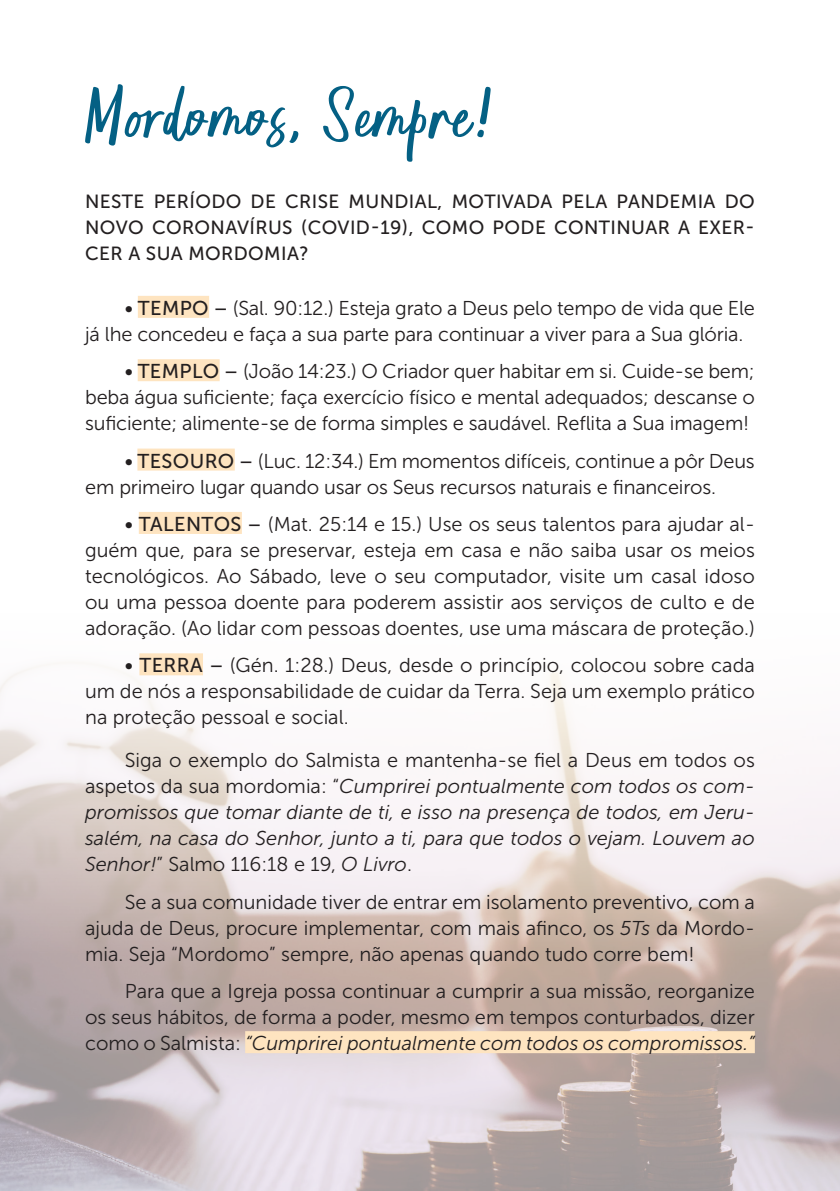
<style>
.page{position:relative;width:840px;height:1191px;background:#fff}
.page>*{position:absolute;margin:0;border:0;box-sizing:border-box;transform-origin:0 0}
.t1{font:80px "Jankador";color:#046084}
.t2{font:20px/26px "Museo Sans 300";letter-spacing:-.01em;color:#231f20;text-align:justify}
.t3{font:italic 20px/26px "Museo Sans 300";color:#231f20;text-align:justify}
.t4{font:19px/26px "Museo Sans 500";letter-spacing:.02em;color:#231f20;text-align:justify}
.s1{font-family:"Museo Sans 500"}
.s2{font-style:normal}
.s3{font-style:italic}
</style>
<div class="page">
<img style="left:0;top:667px;width:839px;height:524px">
<div style="left:138px;top:296px;width:71px;height:22px;background:#fee4c0"></div>
<div style="left:138px;top:359px;width:81px;height:22px;background:#fee4c0"></div>
<div style="left:137px;top:448px;width:98px;height:22px;background:#fee4c0"></div>
<div style="left:139px;top:512px;width:103px;height:22px;background:#fee4c0"></div>
<div style="left:139px;top:653px;width:64px;height:22px;background:#fee4c0"></div>
<div style="left:245px;top:1031px;width:509px;height:22px;background:#fee4c0"></div>
<p class="t1" style="left:85px;top:74px;width:409px">Mordomos, Sempre!</p>
<p class="t4" style="left:85px;top:189px;width:670px">NESTE PERÍODO DE CRISE MUNDIAL, MOTIVADA PELA PANDEMIA DO NOVO CORONAVÍRUS (COVID-19), COMO PODE CONTINUAR A EXER-CER A SUA MORDOMIA?</p>
<p class="t2" style="left:85px;top:295px;width:670px;text-indent:40px"><span class="s1">• TEMPO –</span> (Sal. 90:12.) Esteja grato a Deus pelo tempo de vida que Ele já lhe concedeu e faça a sua parte para continuar a viver para a Sua glória.</p>
<p class="t2" style="left:85px;top:358px;width:671px;text-indent:40px"><span class="s1">• TEMPLO –</span> (João 14:23.) O Criador quer habitar em si. Cuide-se bem; beba água suficiente; faça exercício físico e mental adequados; descanse o suficiente; alimente-se de forma simples e saudável. Reflita a Sua imagem!</p>
<p class="t2" style="left:85px;top:448px;width:670px;text-indent:40px"><span class="s1">• TESOURO –</span> (Luc. 12:34.) Em momentos difíceis, continue a pôr Deus em primeiro lugar quando usar os Seus recursos naturais e financeiros.</p>
<p class="t2" style="left:85px;top:511px;width:671px;text-indent:40px"><span class="s1">• TALENTOS –</span> (Mat. 25:14 e 15.) Use os seus talentos para ajudar al&shy;guém que, para se preservar, esteja em casa e não saiba usar os meios tecnológicos. Ao Sábado, leve o seu computador, visite um casal idoso ou uma pessoa doente para poderem assistir aos serviços de culto e de adoração. (Ao lidar com pessoas doentes, use uma máscara de proteção.)</p>
<p class="t2" style="left:85px;top:652px;width:671px;text-indent:40px"><span class="s1">• TERRA –</span> (Gén. 1:28.) Deus, desde o princípio, colocou sobre cada um de nós a responsabilidade de cuidar da Terra. Seja um exemplo prático na proteção pessoal e social.</p>
<p class="t3" style="left:85px;top:747px;width:671px;text-indent:40px"><span class="s2">Siga o exemplo do Salmista e mantenha-se fiel a Deus em todos os aspetos da sua mordomia: “</span>Cumprirei pontualmente com todos os com&shy;promissos que tomar diante de ti, e isso na presença de todos, em Jeru&shy;salém, na casa do Senhor, junto a ti, para que todos o vejam. Louvem ao Senhor!<span class="s2">” Salmo 116:18 e 19,</span> O Livro<span class="s2">.</span></p>
<p class="t2" style="left:85px;top:889px;width:670px;text-indent:40px">Se a sua comunidade tiver de entrar em isolamento preventivo, com a ajuda de Deus, procure implementar, com mais afinco, os <span class="s3">5Ts</span> da Mordo&shy;mia. Seja “Mordomo” sempre, não apenas quando tudo corre bem!</p>
<p class="t2" style="left:85px;top:978px;width:670px;text-indent:40px">Para que a Igreja possa continuar a cumprir a sua missão, reorganize os seus hábitos, de forma a poder, mesmo em tempos conturbados, dizer como o Salmista: <span class="s3">“Cumprirei pontualmente com todos os compromissos.”</span></p>
</div>
